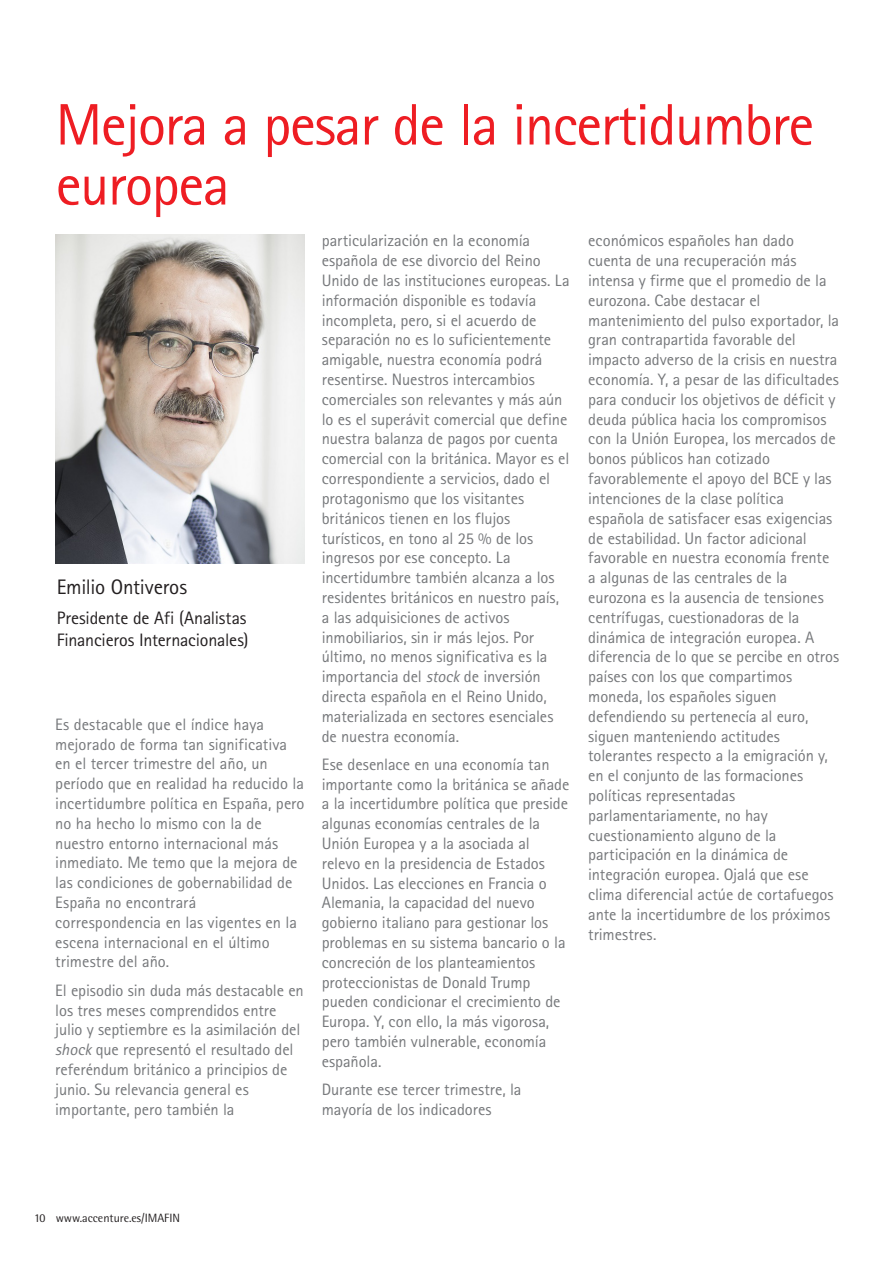
<style>
.page{position:relative;width:893px;height:1263px;background:#fff}
.page>*{position:absolute;margin:0;border:0;box-sizing:border-box;transform-origin:0 0}
._01_Título{font:58.5px/60px "Agfa Rotis Sans Serif";letter-spacing:-.025em;color:#ee1d23}
._04_SUBTITULO_2{font:21px "Agfa Rotis Sans Serif";letter-spacing:-.01em;color:#231f20}
._05_Normal_11_pt__ne{font:18px/21.6px "Agfa Rotis Sans Serif";letter-spacing:-.01em;color:#231f20}
._05_Normal_10_pt{font:16.5px/19.8px "Agfa Rotis Sans Serif";letter-spacing:-.005em;color:#76787b}
.t1{font:12px "Agfa Rotis Semisans";color:#231f20}
.s1{font-style:italic}
</style>
<div class="page">
<img style="left:56px;top:235px;width:249px;height:328px">
<p class="_01_Título" style="left:56px;top:94px;width:760px">Mejora a pesar de la incertidumbre europea</p>
<p class="_05_Normal_10_pt" style="left:322px;top:231px;width:249px">particularización en la economía española de ese divorcio del Reino Unido de las instituciones europeas. La información disponible es todavía incompleta, pero, si el acuerdo de separación no es lo suficientemente amigable, nuestra economía podrá resentirse. Nuestros intercambios comerciales son relevantes y más aún lo es el superávit comercial que define nuestra balanza de pagos por cuenta comercial con la británica. Mayor es el correspondiente a servicios, dado el protagonismo que los visitantes británicos tienen en los flujos turísticos, en tono al 25 % de los ingresos por ese concepto. La incertidumbre también alcanza a los residentes británicos en nuestro país, a las adquisiciones de activos inmobiliarios, sin ir más lejos. Por último, no menos significativa es la importancia del <span class="s1">stock</span> de inversión directa española en el Reino Unido, materializada en sectores esenciales de nuestra economía.</p>
<p class="_05_Normal_10_pt" style="left:322px;top:754px;width:249px">Ese desenlace en una economía tan importante como la británica se añade a la incertidumbre política que preside algunas economías centrales de la Unión Europea y a la asociada al relevo en la presidencia de Estados Unidos. Las elecciones en Francia o Alemania, la capacidad del nuevo gobierno italiano para gestionar los problemas en su sistema bancario o la concreción de los planteamientos proteccionistas de Donald Trump pueden condicionar el crecimiento de Europa. Y, con ello, la más vigorosa, pero también vulnerable, economía española.</p>
<p class="_05_Normal_10_pt" style="left:322px;top:1079px;width:201px">Durante ese tercer trimestre, la mayoría de los indicadores</p>
<p class="_05_Normal_10_pt" style="left:588px;top:231px;width:253px">económicos españoles han dado cuenta de una recuperación más intensa y firme que el promedio de la eurozona. Cabe destacar el mantenimiento del pulso exportador, la gran contrapartida favorable del impacto adverso de la crisis en nuestra economía. Y, a pesar de las dificultades para conducir los objetivos de déficit y deuda pública hacia los compromisos con la Unión Europea, los mercados de bonos públicos han cotizado favorablemente el apoyo del BCE y las intenciones de la clase política española de satisfacer esas exigencias de estabilidad. Un factor adicional favorable en nuestra economía frente a algunas de las centrales de la eurozona es la ausencia de tensiones centrífugas, cuestionadoras de la dinámica de integración europea. A diferencia de lo que se percibe en otros países con los que compartimos moneda, los españoles siguen defendiendo su pertenecía al euro, siguen manteniendo actitudes tolerantes respecto a la emigración y, en el conjunto de las formaciones políticas representadas parlamentariamente, no hay cuestionamiento alguno de la participación en la dinámica de integración europea. Ojalá que ese clima diferencial actúe de cortafuegos ante la incertidumbre de los próximos trimestres.</p>
<p class="_04_SUBTITULO_2" style="left:57px;top:575px;width:132px">Emilio Ontiveros</p>
<p class="_05_Normal_11_pt__ne" style="left:57px;top:607px;width:193px">Presidente de Afi (Analistas<br>Financieros Internacionales)</p>
<p class="_05_Normal_10_pt" style="left:55px;top:714px;width:251px">Es destacable que el índice haya mejorado de forma tan significativa en el tercer trimestre del año, un período que en realidad ha reducido la incertidumbre política en España, pero no ha hecho lo mismo con la de nuestro entorno internacional más inmediato. Me temo que la mejora de las condiciones de gobernabilidad de<br>España no encontrará correspondencia en las vigentes en la escena internacional en el último trimestre del año.</p>
<p class="_05_Normal_10_pt" style="left:55px;top:980px;width:250px">El episodio sin duda más destacable en los tres meses comprendidos entre julio y septiembre es la asimilación del <span class="s1">shock</span> que representó el resultado del referéndum británico a principios de junio. Su relevancia general es importante, pero también la</p>
<p class="t1" style="left:34px;top:1211px;width:148px">10 www.accenture.es/IMAFIN</p>
</div>
